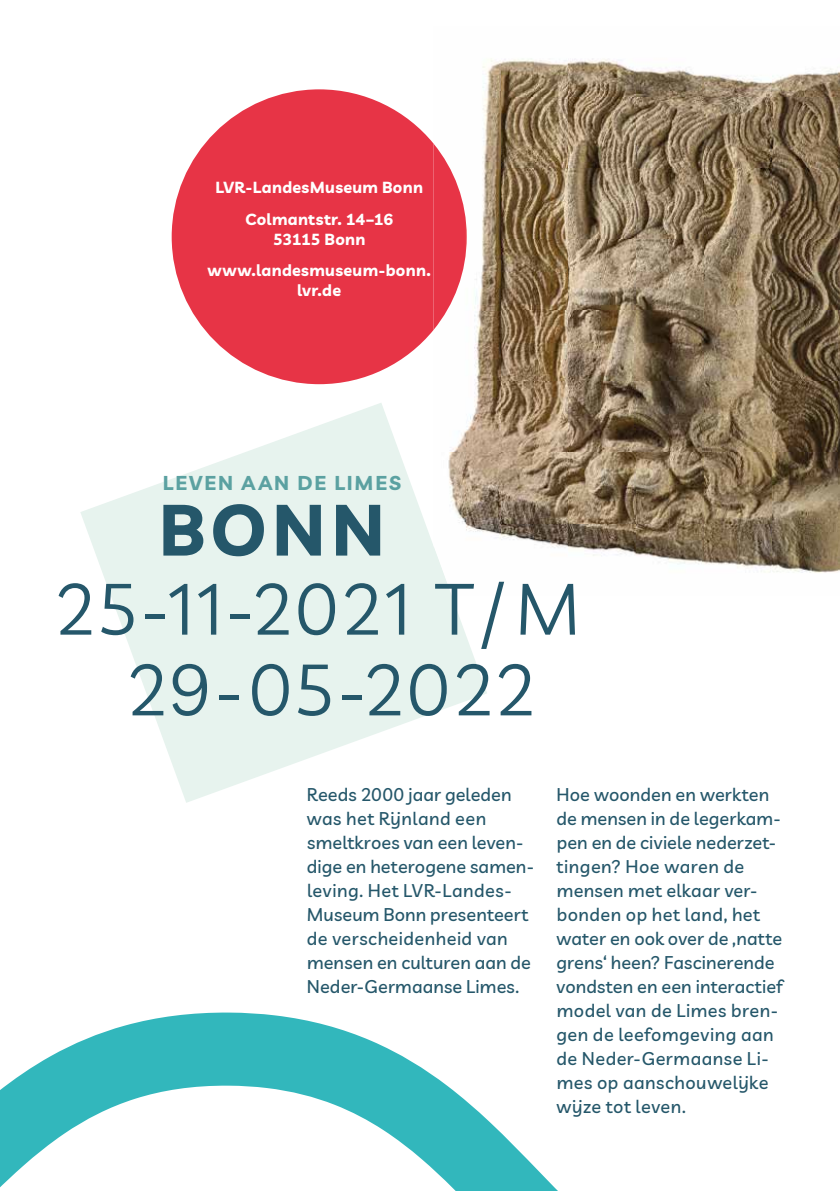
<style>
.page{position:relative;width:840px;height:1191px;background:#fff}
.page>*{position:absolute;margin:0;border:0;box-sizing:border-box;transform-origin:0 0}
.t1{font:71.4px/80.6px "Livvic";letter-spacing:.065em;color:#25576a;text-align:center}
.t2{font:700 71.4px "Livvic";color:#25576a}
.t3{font:700 20px "Livvic";letter-spacing:.1em;color:#5ba1a1}
.t4{font:500 18px/24px "Livvic";letter-spacing:.01em;color:#25576a}
.t5{font:700 16px/31.4px "Livvic";letter-spacing:.02em;color:#fff;text-align:center}
</style>
<div class="page">
<svg style="left:80px;top:403px;width:407px;height:400px;fill:#e7f3ee"></svg>
<svg style="left:0;top:1012px;width:558px;height:179px"></svg>
<img style="left:433px;top:58px;width:406px;height:111px">
<img style="left:466px;top:169px;width:373px;height:71px">
<img style="left:466px;top:240px;width:373px;height:71px">
<img style="left:433px;top:311px;width:406px;height:284px">
<img style="left:433px;top:546px;width:18px;height:49px">
<svg style="left:171px;top:89px;width:262px;height:295px;fill:#e73446"></svg>
<img style="left:433px;top:144px;width:33px;height:186px">
<p class="t5" style="left:215px;top:171px;width:209px">LVR-LandesMuseum Bonn<br>Colmantstr. 14–16</p>
<p class="t5" style="left:207px;top:222px;width:225px">53115 Bonn www.landesmuseum-bonn.</p>
<p class="t5" style="left:297px;top:273px;width:45px">lvr.de</p>
<p class="t3" style="left:163px;top:467px;width:239px">LEVEN AAN DE LIMES</p>
<h1 class="t2" style="left:158px;top:474px;width:228px">BONN</h1>
<h1 class="t1" style="left:57px;top:564px;width:525px">25-11-2021 T / M<br>29-05-2022</h1>
<p class="t4" style="left:306px;top:781px;width:229px">Reeds 2000 jaar geleden was het Rijnland een smeltkroes van een leven&shy;dige en heterogene samen&shy;leving. Het LVR-Landes-<br>Museum Bonn presenteert de verscheidenheid van mensen en culturen aan de<br>Neder-Germaanse Limes.</p>
<p class="t4" style="left:556px;top:781px;width:228px">Hoe woonden en werkten de mensen in de legerkam&shy;pen en de civiele nederzet&shy;tingen? Hoe waren de mensen met elkaar ver&shy;bonden op het land, het water en ook over de ‚natte grens‘ heen? Fascinerende vondsten en een interactief model van de Limes bren&shy;gen de leefomgeving aan de Neder-Germaanse Li&shy;mes op aanschouwelijke wijze tot leven.</p>
</div>
